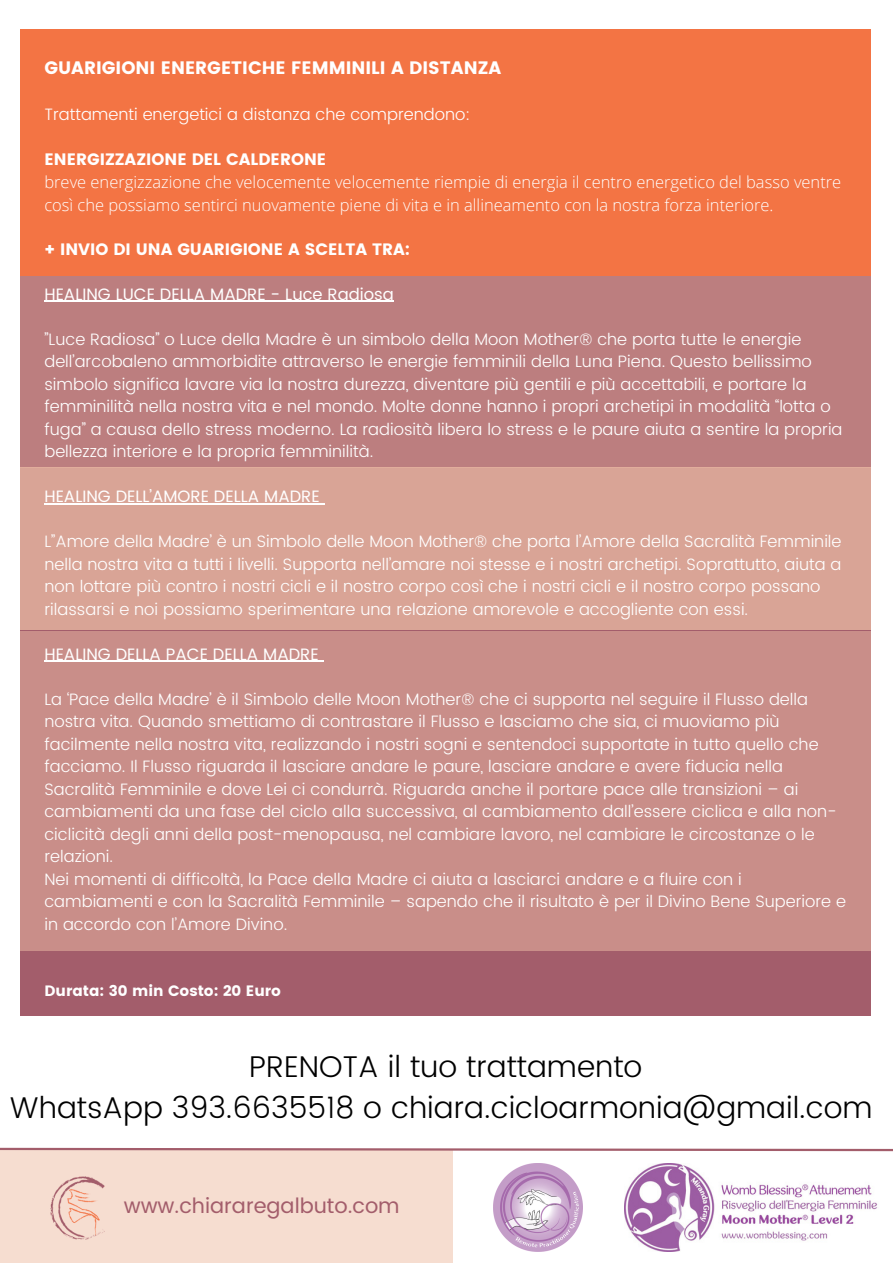
<style>
.page{position:relative;width:893px;height:1264px;background:#fff}
.page>*{position:absolute;margin:0;border:0;box-sizing:border-box;transform-origin:0 0}
.t1{font:300 30px/41.5px "Poppins";color:#000;text-align:center}
.t2{font:21px "Poppins";color:#a35d6b}
.t3{font:18px "Poppins";color:#fff}
.t4{font:300 16.5px/22.5px "Poppins";color:#fff}
.t5{font:300 16.5px/22.5px "Open Sans";color:#fff}
.t6{font:16.5px "Poppins";color:#fff}
.t7{font:16.5px "Poppins";color:#fff}
.t8{font:15px "Poppins";color:#fff}
</style>
<div class="page">
<div style="left:0;top:1148px;width:452px;height:114px;background:#f6ddd0"></div>
<div style="left:20px;top:29px;width:850px;height:986px;background:#a35d6b"></div>
<div style="left:20px;top:275px;width:850px;height:192px;background:#bc7e7f"></div>
<div style="left:20px;top:467px;width:850px;height:163px;background:#d9a496"></div>
<div style="left:20px;top:631px;width:850px;height:319px;background:#c98e89"></div>
<div style="left:20px;top:29px;width:850px;height:246px;background:#f37444"></div>
<img style="left:50px;top:1176px;width:55px;height:64px">
<img style="left:624px;top:1163px;width:254px;height:88px">
<img style="left:493px;top:1163px;width:89px;height:88px">
<hr style="left:44px;top:301px;width:350px;height:1px;background:#fff">
<hr style="left:44px;top:503px;width:276px;height:1px;background:#fff">
<hr style="left:44px;top:660px;width:275px;height:2px;background:#fff">
<svg style="left:0;top:1147px;width:892px;height:5px"></svg>
<p class="t3" style="left:44px;top:57px;width:458px">GUARIGIONI ENERGETICHE FEMMINILI A DISTANZA</p>
<p class="t4" style="left:44px;top:103px;width:427px">Trattamenti energetici a distanza che comprendono:</p>
<p class="t7" style="left:44px;top:149px;width:283px">ENERGIZZAZIONE DEL CALDERONE</p>
<p class="t5" style="left:44px;top:171px;width:798px">breve energizzazione che velocemente velocemente riempie di energia il centro energetico del basso ventre così che possiamo sentirci nuovamente piene di vita e in allineamento con la nostra forza interiore.</p>
<p class="t7" style="left:44px;top:239px;width:367px">+ INVIO DI UNA GUARIGIONE A SCELTA TRA:</p>
<p class="t6" style="left:44px;top:284px;width:351px">HEALING LUCE DELLA MADRE - Luce Radiosa</p>
<p class="t4" style="left:44px;top:328px;width:799px">”Luce Radiosa” o Luce della Madre è un simbolo della Moon Mother® che porta tutte le energie dell’arcobaleno ammorbidite attraverso le energie femminili della Luna Piena. Questo bellissimo simbolo significa lavare via la nostra durezza, diventare più gentili e più accettabili, e portare la femminilità nella nostra vita e nel mondo. Molte donne hanno i propri archetipi in modalità “lotta o fuga” a causa dello stress moderno. La radiosità libera lo stress e le paure aiuta a sentire la propria bellezza interiore e la propria femminilità.</p>
<p class="t6" style="left:44px;top:487px;width:277px">HEALING DELL’AMORE DELLA MADRE</p>
<p class="t4" style="left:44px;top:530px;width:798px">L”Amore della Madre’ è un Simbolo delle Moon Mother® che porta l’Amore della Sacralità Femminile nella nostra vita a tutti i livelli. Supporta nell’amare noi stesse e i nostri archetipi. Soprattutto, aiuta a non lottare più contro i nostri cicli e il nostro corpo così che i nostri cicli e il nostro corpo possano rilassarsi e noi possiamo sperimentare una relazione amorevole e accogliente con essi.</p>
<p class="t6" style="left:44px;top:644px;width:276px">HEALING DELLA PACE DELLA MADRE</p>
<p class="t4" style="left:44px;top:687px;width:803px">La ‘Pace della Madre’ è il Simbolo delle Moon Mother® che ci supporta nel seguire il Flusso della nostra vita. Quando smettiamo di contrastare il Flusso e lasciamo che sia, ci muoviamo più facilmente nella nostra vita, realizzando i nostri sogni e sentendoci supportate in tutto quello che facciamo. Il Flusso riguarda il lasciare andare le paure, lasciare andare e avere fiducia nella Sacralità Femminile e dove Lei ci condurrà. Riguarda anche il portare pace alle transizioni – ai cambiamenti da una fase del ciclo alla successiva, al cambiamento dall’essere ciclica e alla non&shy;ciclicità degli anni della post-menopausa, nel cambiare lavoro, nel cambiare le circostanze o le relazioni.<br>Nei momenti di difficoltà, la Pace della Madre ci aiuta a lasciarci andare e a fluire con i cambiamenti e con la Sacralità Femminile – sapendo che il risultato è per il Divino Bene Superiore e in accordo con l’Amore Divino.</p>
<p class="t8" style="left:44px;top:981px;width:238px">Durata: 30 min Costo: 20 Euro</p>
<h1 class="t1" style="left:10px;top:1045px;width:864px">PRENOTA il tuo trattamento<br>WhatsApp 393.6635518 o chiara.cicloarmonia@gmail.com</h1>
<p class="t2" style="left:124px;top:1193px;width:277px">www.chiararegalbuto.com</p>
</div>
